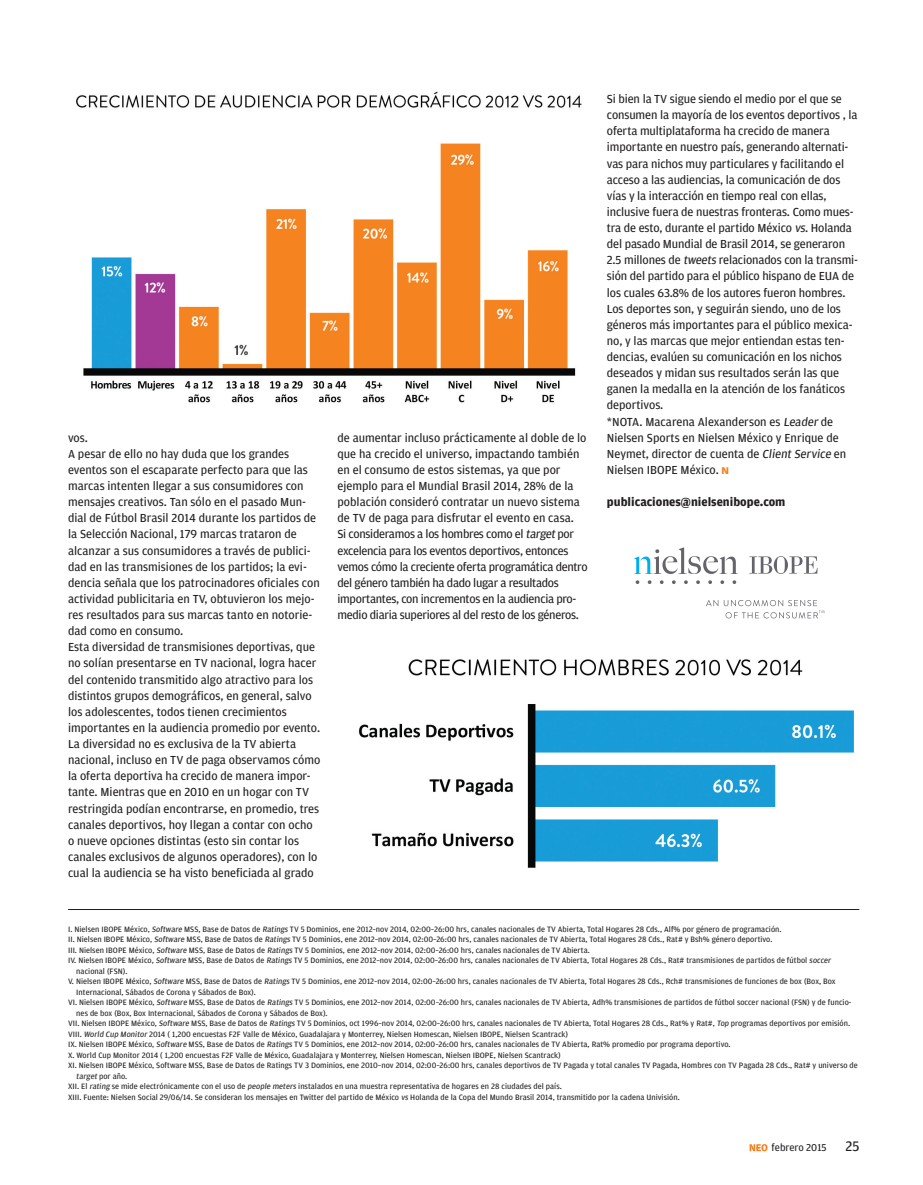
<style>
.page{position:relative;width:923px;height:1185px;background:#fff}
.page>*{position:absolute;margin:0;border:0;box-sizing:border-box;transform-origin:0 0}
.t1{font:14.7px "Amplitude";color:#231f20}
.t2{font:12.3px/16px "Amplitude";color:#231f20}
.t3{font:12.3px/16.2px "Amplitude";letter-spacing:-.025em;color:#231f20}
.t4{font:700 12.3px "Amplitude";color:#231f20}
.t5{font:10.65px "Amplitude";color:#231f20}
.t6{font:8.25px "Amplitude";letter-spacing:.005em;color:#231f20}
.s1{font-family:"Vectora LT Std";font-weight:900;font-size:9.45px;color:#f58220}
</style>
<div class="page">
<svg style="left:749px;top:1144px;width:18px;height:7px"></svg>
<svg style="left:749px;top:556px;width:68px;height:18px"></svg>
<svg style="left:634px;top:547px;width:104px;height:27px"></svg>
<svg style="left:635px;top:580px;width:4px;height:4px"></svg>
<svg style="left:647px;top:580px;width:4px;height:4px"></svg>
<svg style="left:659px;top:580px;width:4px;height:4px"></svg>
<svg style="left:672px;top:580px;width:3px;height:4px"></svg>
<svg style="left:684px;top:580px;width:3px;height:4px"></svg>
<svg style="left:696px;top:580px;width:4px;height:4px"></svg>
<svg style="left:708px;top:580px;width:4px;height:4px"></svg>
<svg style="left:732px;top:580px;width:4px;height:4px"></svg>
<svg style="left:720px;top:580px;width:4px;height:4px"></svg>
<svg style="left:706px;top:600px;width:118px;height:18px"></svg>
<hr style="left:68px;top:909px;width:791px;height:1px;background:#231f20">
<img style="left:76px;top:91px;width:506px;height:312px">
<img style="left:358px;top:659px;width:496px;height:209px">
<p class="t2" style="left:68px;top:430px;width:254px">vos.<br>A pesar de ello no hay duda que los grandes eventos son el escaparate perfecto para que las marcas intenten llegar a sus consumidores con mensajes creativos. Tan sólo en el pasado Mun&shy;dial de Fútbol Brasil 2014 durante los partidos de la Selección Nacional, 179 marcas trataron de alcanzar a sus consumidores a través de publici&shy;dad en las transmisiones de los partidos; la evi&shy;dencia señala que los patrocinadores oficiales con actividad publicitaria en TV, obtuvieron los mejo&shy;res resultados para sus marcas tanto en notorie&shy;dad como en consumo.<br>Esta diversidad de transmisiones deportivas, que no solían presentarse en TV nacional, logra hacer del contenido transmitido algo atractivo para los distintos grupos demográficos, en general, salvo los adolescentes, todos tienen crecimientos importantes en la audiencia promedio por evento.<br>La diversidad no es exclusiva de la TV abierta nacional, incluso en TV de paga observamos cómo la oferta deportiva ha crecido de manera impor&shy;tante. Mientras que en 2010 en un hogar con TV restringida podían encontrarse, en promedio, tres canales deportivos, hoy llegan a contar con ocho o nueve opciones distintas (esto sin contar los canales exclusivos de algunos operadores), con lo cual la audiencia se ha visto beneficiada al grado</p>
<p class="t3" style="left:337px;top:430px;width:252px">de aumentar incluso prácticamente al doble de lo que ha crecido el universo, impactando también en el consumo de estos sistemas, ya que por ejemplo para el Mundial Brasil 2014, 28% de la población consideró contratar un nuevo sistema de TV de paga para disfrutar el evento en casa.<br>Si consideramos a los hombres como el targetpor excelencia para los eventos deportivos, entonces vemos cómo la creciente oferta programática dentro del género también ha dado lugar a resultados importantes, con incrementos en la audiencia pro&shy;medio diaria superiores al del resto de los géneros.</p>
<p class="t2" style="left:607px;top:91px;width:253px">Si bien la TV sigue siendo el medio por el que se consumen la mayoría de los eventos deportivos , la oferta multiplataforma ha crecido de manera importante en nuestro país, generando alternati&shy;vas para nichos muy particulares y facilitando el acceso a las audiencias, la comunicación de dos vías y la interacción en tiempo real con ellas, inclusive fuera de nuestras fronteras. Como mues&shy;tra de esto, durante el partido México vs. Holanda del pasado Mundial de Brasil 2014, se generaron 2.5 millones de tweets relacionados con la transmi&shy;sión del partido para el público hispano de EUA de los cuales 63.8% de los autores fueron hombres.<br>Los deportes son, y seguirán siendo, uno de los géneros más importantes para el público mexica&shy;no, y las marcas que mejor entiendan estas ten&shy;dencias, evalúen su comunicación en los nichos deseados y midan sus resultados serán las que ganen la medalla en la atención de los fanáticos deportivos.<br>*NOTA. Macarena Alexanderson es Leader de Nielsen Sports en Nielsen México y Enrique de Neymet, director de cuenta de Client Service en Nielsen IBOPE México. <span class="s1">N</span></p>
<h2 class="t4" style="left:607px;top:495px;width:180px">publicaciones@nielsenibope.com</h2>
<p class="t6" style="left:68px;top:924px;width:715px">I. Nielsen IBOPE México, Software MSS, Base de Datos de Ratings TV 5 Dominios, ene 2012–nov 2014, 02:00–26:00 hrs, canales nacionales de TV Abierta, Total Hogares 28 Cds., Alf% por género de programación.</p>
<p class="t6" style="left:68px;top:935px;width:706px">II. Nielsen IBOPE México, Software MSS, Base de Datos de Ratings TV 5 Dominios, ene 2012–nov 2014, 02:00–26:00 hrs, canales nacionales de TV Abierta, Total Hogares 28 Cds., Rat# y Bsh% género deportivo.</p>
<p class="t6" style="left:68px;top:945px;width:523px">III. Nielsen IBOPE México, Software MSS, Base de Datos de Ratings TV 5 Dominios, ene 2012–nov 2014, 02:00–26:00 hrs, canales nacionales de TV Abierta.</p>
<p class="t6" style="left:68px;top:956px;width:765px">IV. Nielsen IBOPE México, Software MSS, Base de Datos de Ratings TV 5 Dominios, ene 2012–nov 2014, 02:00–26:00 hrs, canales nacionales de TV Abierta, Total Hogares 28 Cds., Rat# transmisiones de partidos de fútbol soccer</p>
<p class="t6" style="left:76px;top:966px;width:53px">nacional (FSN).</p>
<p class="t6" style="left:68px;top:977px;width:769px">V. Nielsen IBOPE México, Software MSS, Base de Datos de Ratings TV 5 Dominios, ene 2012–nov 2014, 02:00–26:00 hrs, canales nacionales de TV Abierta, Total Hogares 28 Cds., Rch# transmisiones de funciones de box (Box, Box</p>
<p class="t6" style="left:76px;top:987px;width:181px">Internacional, Sábados de Corona y Sábados de Box).</p>
<p class="t6" style="left:68px;top:998px;width:785px">VI. Nielsen IBOPE México, Software MSS, Base de Datos de Ratings TV 5 Dominios, ene 2012–nov 2014, 02:00–26:00 hrs, canales nacionales de TV Abierta, Adh% transmisiones de partidos de fútbol soccer nacional (FSN) y de funcio-</p>
<p class="t6" style="left:76px;top:1008px;width:253px">nes de box (Box, Box Internacional, Sábados de Corona y Sábados de Box).</p>
<p class="t6" style="left:68px;top:1019px;width:783px">VII. Nielsen IBOPE México, Software MSS, Base de Datos de Ratings TV 5 Dominios, oct 1996–nov 2014, 02:00–26:00 hrs, canales nacionales de TV Abierta, Total Hogares 28 Cds., Rat% y Rat#, Top programas deportivos por emisión.</p>
<p class="t6" style="left:68px;top:1029px;width:501px">VIII. World Cup Monitor 2014 ( 1,200 encuestas F2F Valle de México, Guadalajara y Monterrey, Nielsen Homescan, Nielsen IBOPE, Nielsen Scantrack)</p>
<p class="t6" style="left:68px;top:1040px;width:664px">IX. Nielsen IBOPE México, Software MSS, Base de Datos de Ratings TV 5 Dominios, ene 2012–nov 2014, 02:00–26:00 hrs, canales nacionales de TV Abierta, Rat% promedio por programa deportivo.</p>
<p class="t6" style="left:68px;top:1050px;width:494px">X. World Cup Monitor 2014 ( 1,200 encuestas F2F Valle de México, Guadalajara y Monterrey, Nielsen Homescan, Nielsen IBOPE, Nielsen Scantrack)</p>
<p class="t6" style="left:68px;top:1061px;width:791px">XI. Nielsen IBOPE México, Software MSS, Base de Datos de Ratings TV 3 Dominios, ene 2010–nov 2014, 02:00–26:00 hrs, canales deportivos de TV Pagada y total canales TV Pagada, Hombres con TV Pagada 28 Cds., Rat# y universo de</p>
<p class="t6" style="left:76px;top:1071px;width:52px">target por año.</p>
<p class="t6" style="left:68px;top:1082px;width:495px">XII. El rating se mide electrónicamente con el uso de people meters instalados en una muestra representativa de hogares en 28 ciudades del país.</p>
<p class="t6" style="left:68px;top:1092px;width:613px">XIII. Fuente: Nielsen Social 29/06/14. Se consideran los mensajes en Twitter del partido de México vs Holanda de la Copa del Mundo Brasil 2014, transmitido por la cadena Univisión.</p>
<p class="t5" style="left:771px;top:1142px;width:56px">febrero 2015</p>
<h1 class="t1" style="left:845px;top:1138px;width:15px">25</h1>
</div>
